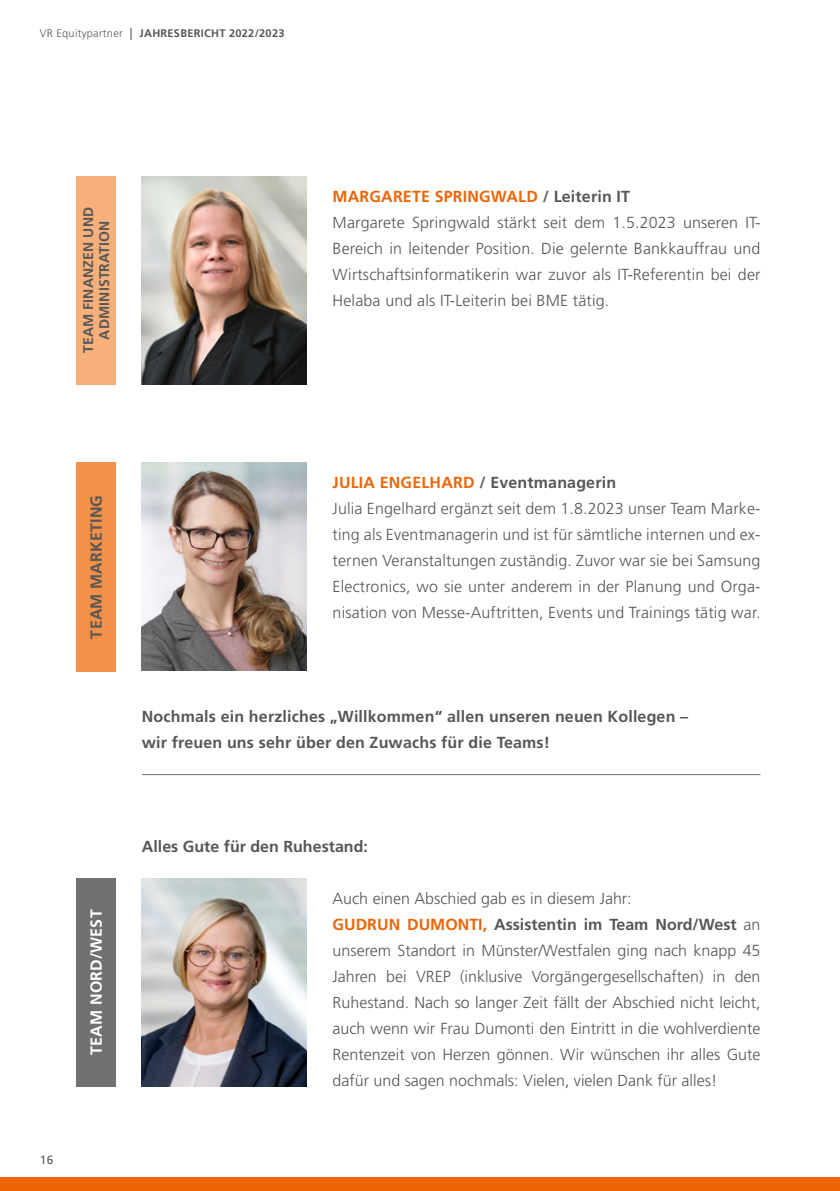
<style>
.page{position:relative;width:840px;height:1191px;background:#fff}
.page>*{position:absolute;margin:0;border:0;box-sizing:border-box;transform-origin:0 0}
.Fliesstext_grau{font:300 16px/26px "Frutiger LT Std";letter-spacing:.01em;color:#575756;text-align:justify}
.Fliesstext_grau-2{font:700 16px/26px "Frutiger LT Std";letter-spacing:.01em;color:#575756}
.Fliesstext_grau-3{font:700 16px "Frutiger LT Std";letter-spacing:.01em;color:#ec6608}
.t1{font:700 16px "Frutiger LT Std";letter-spacing:.01em;color:#fff}
.t2{font:700 14px "Frutiger LT Std";letter-spacing:.01em;color:#575756}
.t3{font:12px "Frutiger LT Std";color:#575756}
.t4{font:700 11px "Frutiger LT Std";letter-spacing:.025em;color:#575756}
.s1{font-weight:300}
.s2{font-weight:400;font-size:12px}
.s3{color:#575756}
.s4{color:#ec6608}
.s5{font-weight:700;color:#ec6608}
.s6{font-weight:700}
</style>
<div class="page">
<div style="left:0;top:1177px;width:839px;height:14px;background:#ec6608"></div>
<img style="left:142px;top:462px;width:164px;height:209px">
<img style="left:142px;top:176px;width:164px;height:208px">
<div style="left:76px;top:176px;width:40px;height:208px;background:#f7b07a"></div>
<div style="left:76px;top:462px;width:40px;height:209px;background:#f39049"></div>
<hr style="left:142px;top:774px;width:618px;height:1px;background:#706f6f">
<img style="left:142px;top:878px;width:164px;height:208px">
<div style="left:76px;top:878px;width:40px;height:208px;background:#707173"></div>
<p class="t4" style="left:40px;top:26px;width:246px"><span class="s1">VR Equitypartner</span> <span class="s2">|</span> JAHRESBERICHT 2022/2023</p>
<p class="t2" style="left:80px;top:353px;width:148px;rotate:-90deg">TEAM FINANZEN UND</p>
<p class="t2" style="left:96px;top:339px;width:120px;rotate:-90deg">ADMINISTRATION</p>
<p class="Fliesstext_grau-2" style="left:83px;top:638px;width:145px;rotate:-90deg">TEAM MARKETING</p>
<p class="Fliesstext_grau-3" style="left:332px;top:187px;width:299px">MARGARETE SPRINGWALD <span class="s3">/ Leiterin IT</span></p>
<p class="Fliesstext_grau" style="left:332px;top:210px;width:429px">Margarete Springwald stärkt seit dem 1. 5. 2023 unseren IT-Bereich in leitender Position. Die gelernte Bankkauffrau und Wirtschaftsinformatikerin war zuvor als IT-Referentin bei der Helaba und als IT-Leiterin bei BME tätig.</p>
<p class="Fliesstext_grau-2" style="left:332px;top:470px;width:285px"><span class="s4">JULIA ENGELHARD</span> / Eventmanagerin</p>
<p class="Fliesstext_grau" style="left:332px;top:496px;width:429px">Julia Engelhard ergänzt seit dem 1.8.2023 unser Team Marke&shy;ting als Eventmanagerin und ist für sämtliche internen und ex&shy;ternen Veranstaltungen zuständig. Zuvor war sie bei Samsung Electronics, wo sie unter anderem in der Planung und Orga&shy;nisation von Messe-Auftritten, Events und Trainings tätig war.</p>
<p class="Fliesstext_grau-2" style="left:142px;top:704px;width:547px">Nochmals ein herzliches „Willkommen“ allen unseren neuen Kollegen – wir freuen uns sehr über den Zuwachs für die Teams!</p>
<p class="t1" style="left:87px;top:1054px;width:147px;rotate:-90deg">TEAM NORD/WEST</p>
<p class="t3" style="left:40px;top:1152px;width:15px">16</p>
<p class="Fliesstext_grau-2" style="left:142px;top:834px;width:227px">Alles Gute für den Ruhestand:</p>
<p class="Fliesstext_grau" style="left:332px;top:886px;width:300px">Auch einen Abschied gab es in diesem Jahr:</p>
<p class="Fliesstext_grau" style="left:332px;top:912px;width:429px"><span class="s5">GUDRUN DUMONTI,</span> <span class="s6">Assistentin im Team Nord/West</span> an unserem Standort in Münster/Westfalen ging nach knapp 45<br>Jahren bei VREP (inklusive Vorgängergesellschaften) in den Ruhestand. Nach so langer Zeit fällt der Abschied nicht leicht, auch wenn wir Frau Dumonti den Eintritt in die wohlverdiente Rentenzeit von Herzen gönnen. Wir wünschen ihr alles Gute dafür und sagen nochmals: Vielen, vielen Dank für alles!</p>
</div>
